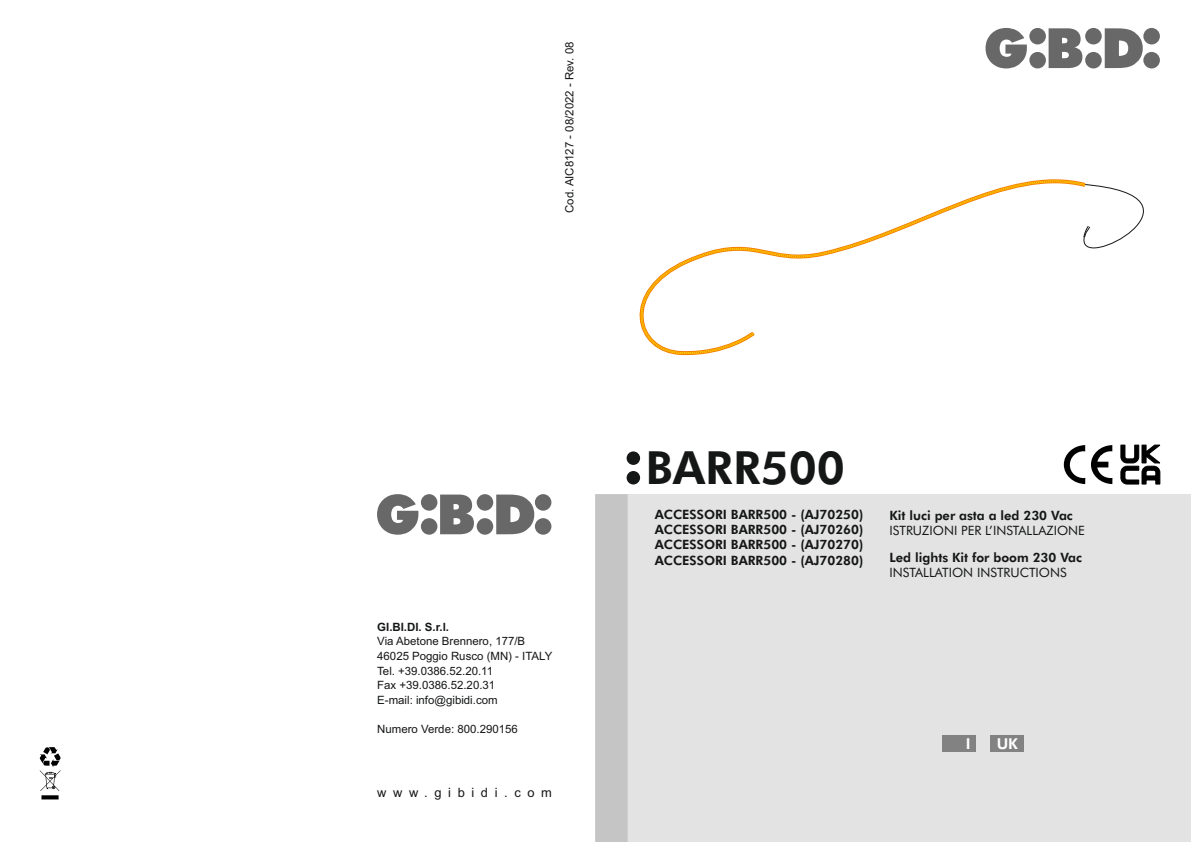
<style>
.page{position:relative;width:1191px;height:842px;background:#fff}
.page>*{position:absolute;margin:0;border:0;box-sizing:border-box;transform-origin:0 0}
.t1{font:800 45.8px "Futura BT";color:#151616}
.t2{font:800 15px "Futura BT";color:#fff}
.t3{font:800 12.9px/15.4px "Futura BT";color:#151616;text-align:justify}
.t4{font:12.9px "Futura BT";color:#151616}
.t5{font:12.9px "Arial";letter-spacing:.515em;color:#151616}
.t6{font:11.4px/14.7px "Arial";color:#151616}
.t7{font:700 11.4px "Arial";color:#151616}
</style>
<div class="page">
<div style="left:595px;top:494px;width:596px;height:348px;background:#e3e3e3"></div>
<svg style="left:626px;top:451px;width:14px;height:33px"></svg>
<svg style="left:985px;top:28px;width:174px;height:40px"></svg>
<div style="left:595px;top:494px;width:32px;height:348px;background:#c5c5c5"></div>
<svg style="left:377px;top:494px;width:174px;height:41px"></svg>
<svg style="left:639px;top:179px;width:446px;height:175px"></svg>
<svg style="left:1073px;top:183px;width:71px;height:96px"></svg>
<div style="left:943px;top:735px;width:33px;height:17px;background:#818281"></div>
<div style="left:990px;top:735px;width:33px;height:17px;background:#818281"></div>
<svg style="left:1063px;top:445px;width:22px;height:39px"></svg>
<svg style="left:1091px;top:445px;width:21px;height:39px"></svg>
<svg style="left:1120px;top:445px;width:40px;height:39px"></svg>
<svg style="left:40px;top:747px;width:20px;height:52px"></svg>
<p class="t6" style="left:563px;top:213px;width:173px;rotate:-90deg">Cod. AIC8127 - 08/2022 - Rev. 08</p>
<p class="t7" style="left:377px;top:622px;width:73px">GI.BI.DI. S.r.l.</p>
<p class="t6" style="left:377px;top:650px;width:177px">46025 Poggio Rusco (MN) - ITALY<br>Tel. +39.0386.52.20.11<br>Fax +39.0386.52.20.31<br>E-mail: info@gibidi.com</p>
<p class="t6" style="left:377px;top:723px;width:142px">Numero Verde: 800.290156</p>
<p class="t6" style="left:377px;top:635px;width:149px">Via Abetone Brennero, 177/B</p>
<p class="t5" style="left:377px;top:788px;width:176px">www.gibidi.com</p>
<h1 class="t1" style="left:645px;top:449px;width:201px">BARR500</h1>
<p class="t3" style="left:655px;top:507px;width:210px">ACCESSORI BARR500 - (AJ70250)<br>ACCESSORI BARR500 - (AJ70260)<br>ACCESSORI BARR500 - (AJ70270)<br>ACCESSORI BARR500 - (AJ70280)</p>
<p class="t3" style="left:889px;top:509px;width:185px">Kit luci per asta a led 230 Vac</p>
<p class="t4" style="left:889px;top:525px;width:197px">ISTRUZIONI PER L’INSTALLAZIONE</p>
<p class="t3" style="left:889px;top:551px;width:194px">Led lights Kit for boom 230 Vac</p>
<p class="t4" style="left:889px;top:567px;width:179px">INSTALLATION INSTRUCTIONS</p>
<h2 class="t2" style="left:966px;top:737px;width:6px">I</h2>
<h2 class="t2" style="left:996px;top:737px;width:23px">UK</h2>
</div>
